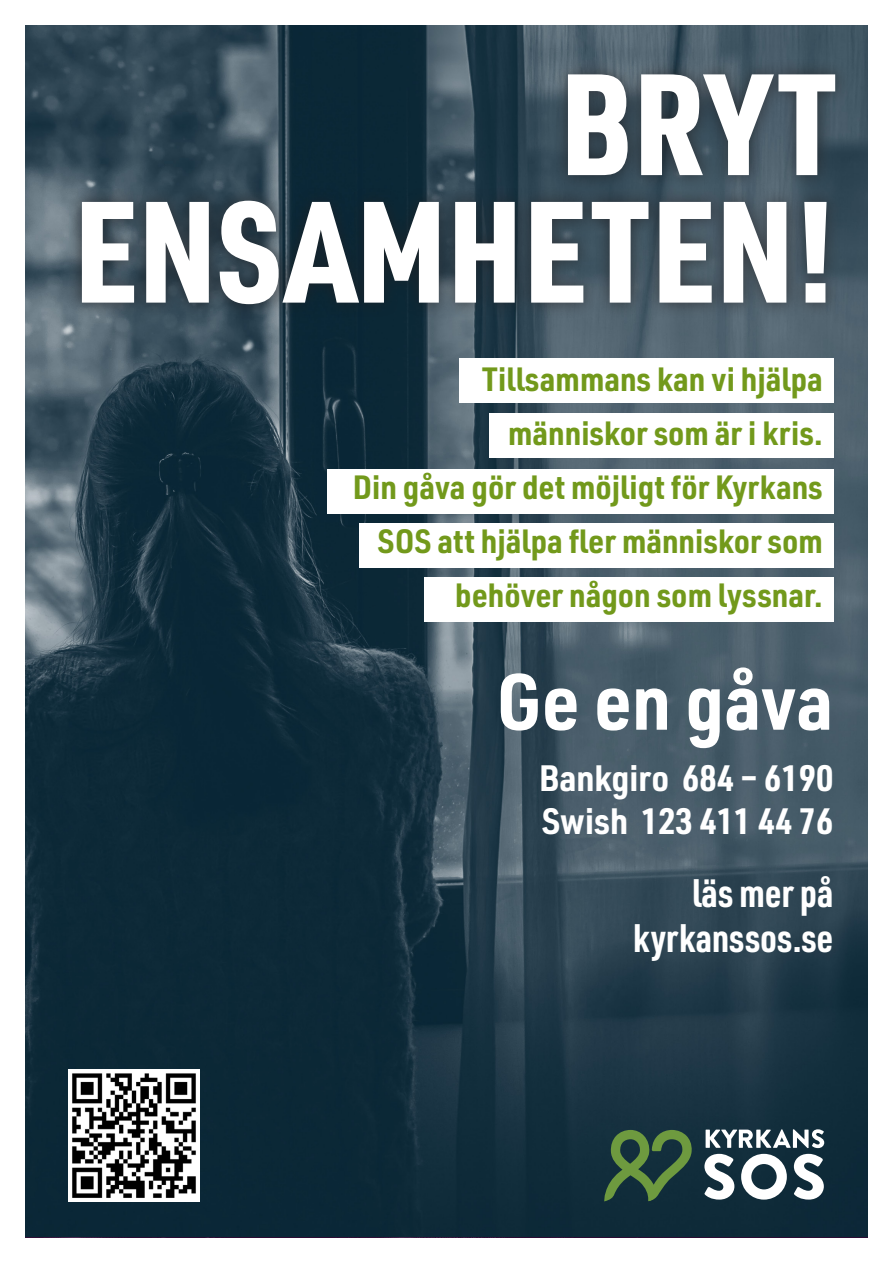
<style>
.page{position:relative;width:893px;height:1263px;background:#fff}
.page>*{position:absolute;margin:0;border:0;box-sizing:border-box;transform-origin:0 0}
.t1{font:900 141px/127.5px "URWDIN Cond";letter-spacing:.01em;color:#fff;text-align:right}
.t2{font:700 78px "URWDIN Semi Cond";color:#fff}
.t3{font:700 39px/45px "URWDIN Cond";color:#fff;text-align:right}
.t4{font:700 36px "URWDIN Semi Cond";color:#fff}
.t5{font:700 33px/54px "URWDIN Semi Cond";color:#72991b;text-align:right}
</style>
<div class="page">
<img style="left:26px;top:26px;width:841px;height:1211px">
<div style="left:66px;top:59px;width:785px;height:260px;background:#231f20;opacity:.64"></div>
<div style="left:459px;top:358px;width:374px;height:45px;background:#fff"></div>
<div style="left:424px;top:578px;width:409px;height:44px;background:#fff"></div>
<div style="left:359px;top:523px;width:474px;height:45px;background:#fff"></div>
<div style="left:327px;top:469px;width:506px;height:44px;background:#fff"></div>
<div style="left:489px;top:413px;width:344px;height:45px;background:#fff"></div>
<img style="left:68px;top:1070px;width:132px;height:131px">
<svg style="left:704px;top:1154px;width:30px;height:45px"></svg>
<svg style="left:741px;top:1154px;width:46px;height:45px"></svg>
<svg style="left:794px;top:1154px;width:30px;height:45px"></svg>
<svg style="left:603px;top:1130px;width:89px;height:71px;background:#35583c"></svg>
<svg style="left:706px;top:1129px;width:118px;height:19px"></svg>
<p class="t1" style="left:74px;top:55px;width:763px">BRYT<br>ENSAMHETEN!</p>
<p class="t5" style="left:353px;top:351px;width:471px">Tillsammans kan vi hjälpa människor som är i kris.<br>Din gåva gör det möjligt för Kyrkans<br>SOS att hjälpa fler människor som behöver någon som lyssnar.</p>
<p class="t2" style="left:497px;top:648px;width:338px">Ge en gåva</p>
<p class="t4" style="left:539px;top:754px;width:296px">Bankgiro 684 – 6190</p>
<p class="t4" style="left:542px;top:797px;width:293px">Swish 123 411 44 76</p>
<p class="t3" style="left:633px;top:869px;width:202px">läs mer på kyrkanssos.se</p>
</div>
